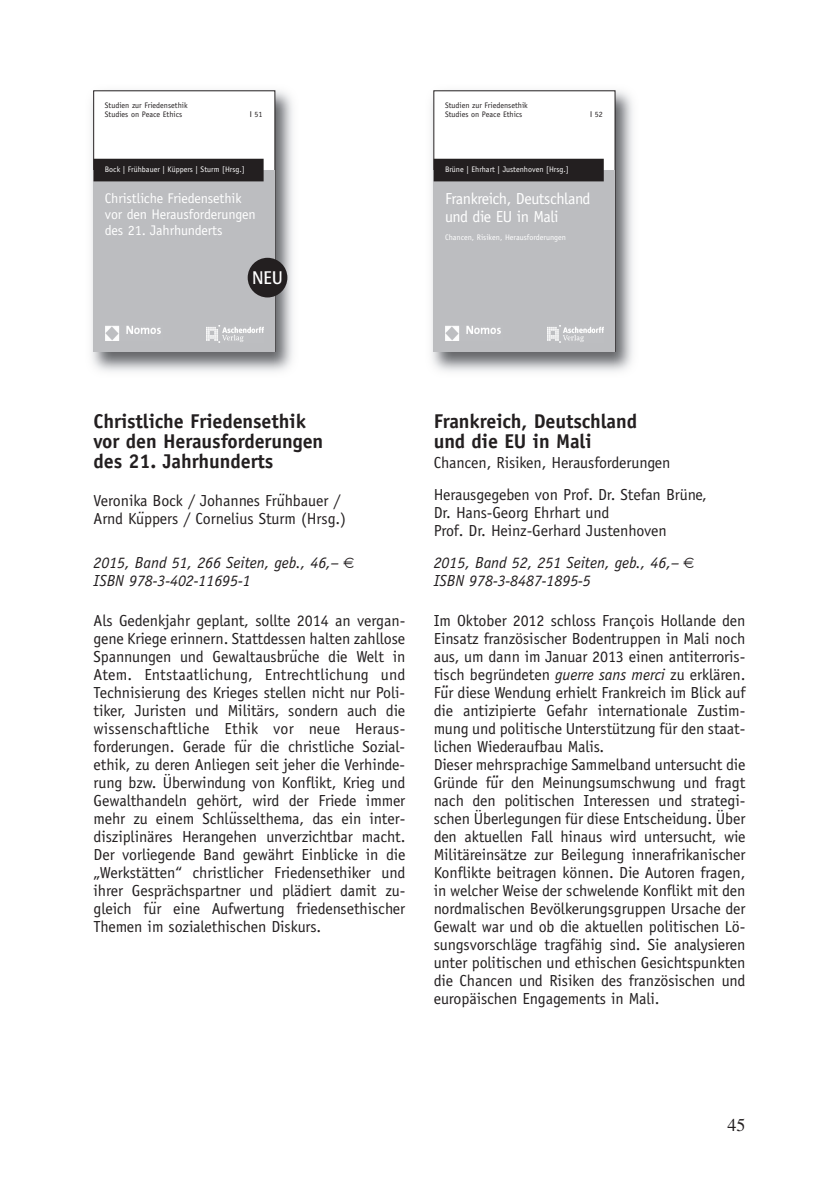
<style>
.page{position:relative;width:840px;height:1190px;background:#fff}
.page>*{position:absolute;margin:0;border:0;box-sizing:border-box;transform-origin:0 0}
.t1{font:700 20px/20px "Officina Sans";letter-spacing:-.005em;color:#231f20}
.t2{font:18px "Formata Condensed BQ";color:#fff}
.t3{font:18px "Times";color:#231f20}
.t4{font:16px/18px "Officina Sans";letter-spacing:-.005em;color:#231f20}
.t5{font:italic 16px/18px "Officina Sans";letter-spacing:-.005em;color:#231f20}
.t6{font:16px/18px "Officina Sans";letter-spacing:-.025em;color:#fff}
.t7{font:14px/16px "Officina Sans";letter-spacing:-.005em;color:#fff}
.t8{font:8px "Officina Sans";color:#fff}
.t9{font:8px/9px "Officina Sans";color:#231f20}
.s1{font-family:"Helvetica Neue"}
.s2{font-family:"Menlo";font-style:italic}
.s3{font-style:italic}
.s4{font-family:"Menlo";font-weight:700;font-style:italic}
</style>
<div class="page">
<img style="left:91px;top:90px;width:202px;height:282px">
<div style="left:94px;top:91px;width:181px;height:260px;background:#fff"></div>
<div style="left:94px;top:170px;width:181px;height:181px;background:#bcbdc0"></div>
<div style="left:94px;top:159px;width:170px;height:22px;background:#231f20"></div>
<img style="left:207px;top:325px;width:57px;height:18px">
<img style="left:105px;top:326px;width:56px;height:14px">
<img style="left:431px;top:90px;width:202px;height:282px">
<div style="left:434px;top:91px;width:181px;height:260px;background:#fff"></div>
<div style="left:434px;top:170px;width:181px;height:181px;background:#bcbdc0"></div>
<div style="left:434px;top:159px;width:170px;height:22px;background:#231f20"></div>
<img style="left:547px;top:325px;width:57px;height:18px">
<img style="left:446px;top:326px;width:55px;height:14px">
<div style="left:248px;top:258px;width:39px;height:39px;background:#231f20;border-radius:50%"></div>
<p class="t9" style="left:105px;top:101px;width:84px">Studien zur Friedensethik<br>Studies on Peace Ethics</p>
<p class="t9" style="left:250px;top:110px;width:14px"><span class="s1">I</span> 51</p>
<p class="t8" style="left:105px;top:167px;width:141px">Bock | Frühbauer | Küppers | Sturm [Hrsg.]</p>
<p class="t7" style="left:105px;top:191px;width:152px">Christliche Friedensethik vor den Herausforderungen des 21. Jahrhunderts</p>
<p class="t2" style="left:253px;top:270px;width:31px">NEU</p>
<p class="t9" style="left:445px;top:101px;width:84px">Studien zur Friedensethik<br>Studies on Peace Ethics</p>
<p class="t9" style="left:590px;top:110px;width:14px"><span class="s1">I</span> 52</p>
<p class="t8" style="left:445px;top:167px;width:125px">Brüne | Ehrhart | Justenhoven [Hrsg.]</p>
<p class="t6" style="left:445px;top:191px;width:147px">Frankreich, Deutschland und die EU in Mali</p>
<p class="t8" style="left:445px;top:235px;width:123px">Chancen, Risiken, Herausforderungen</p>
<p class="t1" style="left:94px;top:413px;width:231px">Christliche Friedensethik vor den Herausforderungen des 21. Jahrhunderts</p>
<p class="t4" style="left:94px;top:493px;width:254px">Veronika Bock / Johannes Fru<span class="s2">̈</span>hbauer /<br>Arnd Ku<span class="s2">̈</span>ppers / Cornelius Sturm (Hrsg.)</p>
<p class="t5" style="left:94px;top:555px;width:247px">2015, Band 51, 266 Seiten, geb., 46,–<br>ISBN 978-3-402-11695-1</p>
<p class="t4" style="left:94px;top:613px;width:313px;text-align:justify">Als Gedenkjahr geplant, sollte 2014 an vergan&shy;gene Kriege erinnern. Stattdessen halten zahllose Spannungen und Gewaltausbru<span class="s2">̈</span>che die Welt in Atem. Entstaatlichung, Entrechtlichung und Technisierung des Krieges stellen nicht nur Poli&shy;tiker, Juristen und Militärs, sondern auch die wissenschaftliche Ethik vor neue Heraus&shy;forderungen. Gerade fu<span class="s2">̈</span>r die christliche Sozial&shy;ethik, zu deren Anliegen seit jeher die Verhinde&shy;rung bzw. Überwindung von Konflikt, Krieg und Gewalthandeln gehört, wird der Friede immer mehr zu einem Schlu<span class="s2">̈</span>sselthema, das ein inter&shy;disziplinäres Herangehen unverzichtbar macht.<br>Der vorliegende Band gewährt Einblicke in die „Werkstätten“ christlicher Friedensethiker und ihrer Gesprächspartner und plädiert damit zu&shy;gleich fu<span class="s2">̈</span>r eine Aufwertung friedensethischer Themen im sozialethischen Diskurs.</p>
<p class="t1" style="left:434px;top:413px;width:205px">Frankreich, Deutschland und die EU in Mali</p>
<p class="t4" style="left:434px;top:448px;width:275px;line-height:32px">Chancen, Risiken, Herausforderungen<br>Herausgegeben von Prof. Dr. Stefan Brüne,</p>
<p class="t4" style="left:434px;top:505px;width:235px">Dr. Hans-Georg Ehrhart und<br>Prof. Dr. Heinz-Gerhard Justenhoven</p>
<p class="t5" style="left:434px;top:555px;width:247px">2015, Band 52, 251 Seiten, geb., 46,–<br>ISBN 978-3-8487-1895-5</p>
<p class="t4" style="left:434px;top:613px;width:313px">Im Oktober 2012 schloss François Hollande den Einsatz französischer Bodentruppen in Mali noch aus, um dann im Januar 2013 einen antiterroris&shy;tisch begründeten <span class="s3">guerre sans merci</span> zu erklären.<br>Fu<span class="s4">̈</span>r diese Wendung erhielt Frankreich im Blick auf die antizipierte Gefahr internationale Zustim&shy;mung und politische Unterstützung für den staat&shy;lichen Wiederaufbau Malis.<br>Dieser mehrsprachige Sammelband untersucht die Gründe fu<span class="s4">̈</span>r den Meinungsumschwung und fragt nach den politischen Interessen und strategi&shy;schen Überlegungen für diese Entscheidung. Über den aktuellen Fall hinaus wird untersucht, wie Militäreinsätze zur Beilegung innerafrikanischer Konflikte beitragen können. Die Autoren fragen, in welcher Weise der schwelende Konflikt mit den nordmalischen Bevölkerungsgruppen Ursache der Gewalt war und ob die aktuellen politischen Lö&shy;sungsvorschläge tragfähig sind. Sie analysieren unter politischen und ethischen Gesichtspunkten die Chancen und Risiken des französischen und europäischen Engagements in Mali.</p>
<p class="t3" style="left:728px;top:1119px;width:19px">45</p>
</div>
